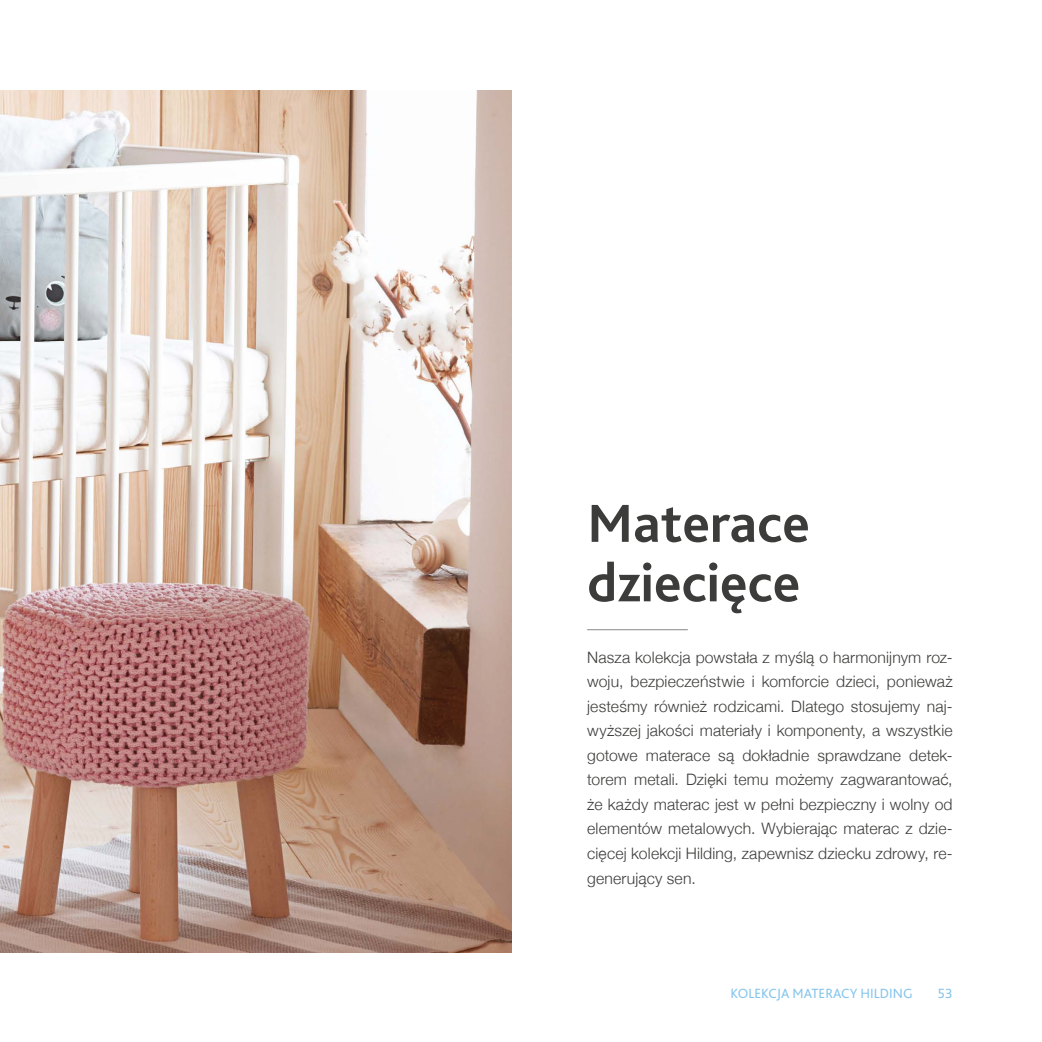
<style>
.page{position:relative;width:1042px;height:1042px;background:#fff}
.page>*{position:absolute;margin:0;border:0;box-sizing:border-box;transform-origin:0 0}
.t1{font:700 56px/59.5px "Bliss Pro";color:#3c3c3b}
.t2{font:300 15.75px/24.5px "Helvetica Neue";letter-spacing:.01em;color:#3c3c3b;text-align:justify}
.t3{font:14px "Bliss Pro";color:#86c5ed}
</style>
<div class="page">
<img style="left:0;top:90px;width:511px;height:862px">
<hr style="left:587px;top:629px;width:101px;height:1px;background:#878787">
<h1 class="t1" style="left:587px;top:493px;width:224px">Materace dziecięce</h1>
<p class="t2" style="left:587px;top:644px;width:367px">Nasza kolekcja powstała z myślą o harmonijnym roz&shy;woju, bezpieczeństwie i komforcie dzieci, ponieważ jesteśmy również rodzicami. Dlatego stosujemy naj&shy;wyższej jakości materiały i komponenty, a wszystkie gotowe materace są dokładnie sprawdzane detek&shy;torem metali. Dzięki temu możemy zagwarantować, że każdy materac jest w pełni bezpieczny i wolny od elementów metalowych. Wybierając materac z dzie&shy;cięcej kolekcji Hilding, zapewnisz dziecku zdrowy, re&shy;generujący sen.</p>
<p class="t3" style="left:730px;top:984px;width:183px">KOLEKCJA MATERACY HILDING</p>
<p class="t3" style="left:938px;top:984px;width:16px">53</p>
</div>
